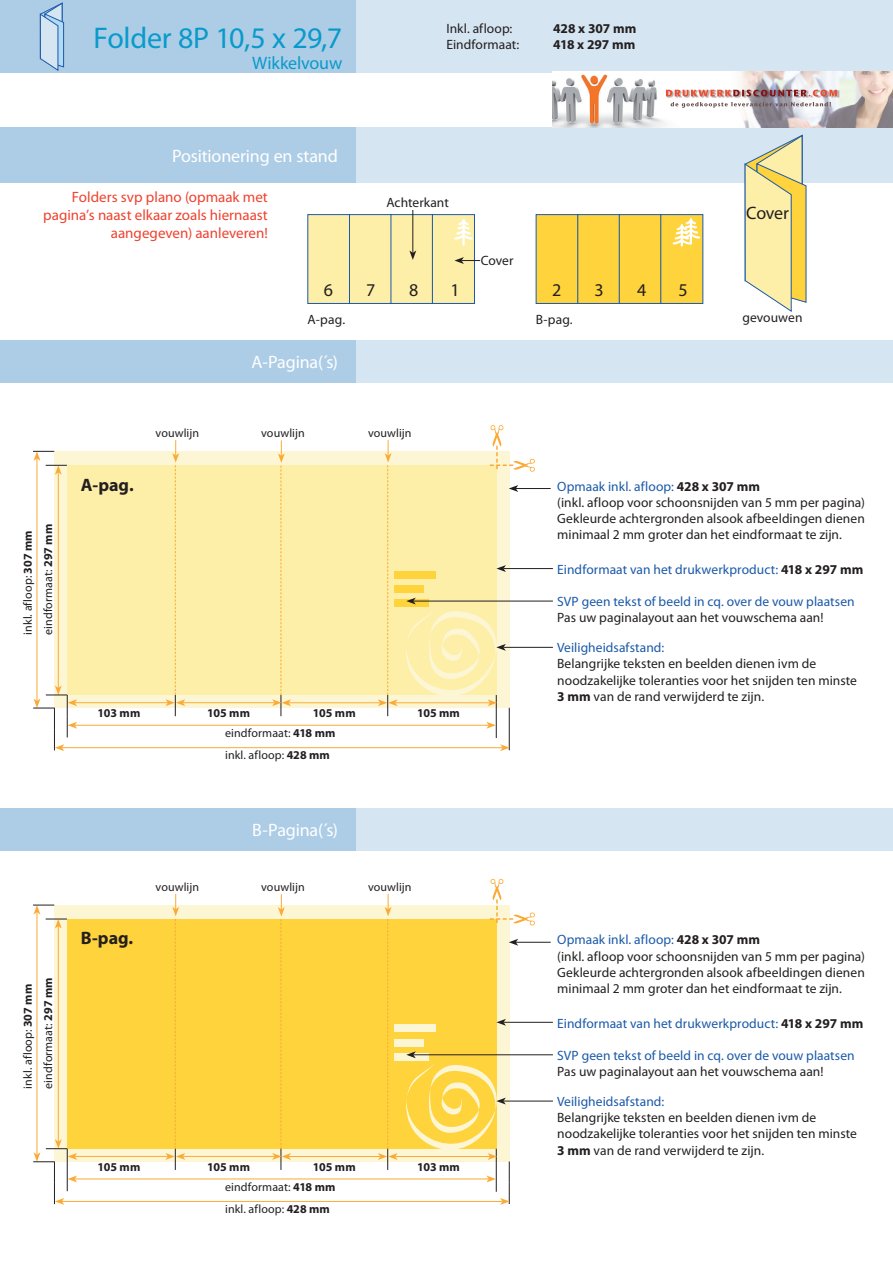
<style>
.page{position:relative;width:893px;height:1263px;background:#fff}
.page>*{position:absolute;margin:0;border:0;box-sizing:border-box;transform-origin:0 0}
.t1{font:30px "Myriad Pro";letter-spacing:-.01em;color:#099acb}
.t2{font:18px "Myriad Pro";letter-spacing:-.01em;color:#fff}
.t3{font:18px "Myriad Pro";letter-spacing:-.02em;color:#231f20}
.t4{font:700 18px "Myriad Pro";letter-spacing:-.005em;color:#231f20}
.t5{font:18px "Myriad Pro";letter-spacing:-.005em;color:#099acb}
.t6{font:15px/18px "Myriad Pro";color:#ef422f;text-align:right}
.t7{font:13.5px/16.2px "Myriad Pro";letter-spacing:.005em;color:#231f20}
.t8{font:13.5px "Myriad Pro";letter-spacing:.005em;color:#1b59a9}
.t9{font:700 13.5px/16.2px "Myriad Pro";letter-spacing:-.005em;color:#231f20}
.t10{font:12px "Myriad Pro";letter-spacing:.01em;color:#231f20}
.t11{font:700 12px "Myriad Pro";letter-spacing:.005em;color:#231f20}
.s1{font-weight:700}
.s2{color:#1b59a9}
.s3{font-weight:700;color:#231f20}
</style>
<div class="page">
<div style="left:0;top:0;width:893px;height:72px;background:#d5e5f1"></div>
<div style="left:0;top:0;width:355px;height:72px;background:#adcde6"></div>
<div style="left:0;top:128px;width:893px;height:55px;background:#d5e5f1"></div>
<div style="left:0;top:128px;width:355px;height:55px;background:#adcde6"></div>
<div style="left:0;top:340px;width:893px;height:43px;background:#d5e5f1"></div>
<div style="left:0;top:340px;width:355px;height:43px;background:#adcde6"></div>
<div style="left:0;top:808px;width:893px;height:42px;background:#d5e5f1"></div>
<div style="left:0;top:808px;width:355px;height:42px;background:#adcde6"></div>
<img style="left:553px;top:72px;width:340px;height:55px">
<div style="left:54px;top:451px;width:455px;height:257px;background:#fdf6d5"></div>
<div style="left:54px;top:905px;width:455px;height:257px;background:#fdf6d5"></div>
<div style="left:67px;top:465px;width:429px;height:230px;background:#fdefa8"></div>
<div style="left:67px;top:919px;width:429px;height:230px;background:#ffd33b"></div>
<hr style="left:37px;top:458px;width:1px;height:243px;background:#fbab35">
<hr style="left:37px;top:912px;width:1px;height:243px;background:#fbab35">
<hr style="left:58px;top:472px;width:1px;height:216px;background:#fbab35">
<hr style="left:58px;top:926px;width:1px;height:215px;background:#fbab35">
<svg style="left:33px;top:451px;width:34px;height:24px"></svg>
<svg style="left:33px;top:905px;width:34px;height:23px"></svg>
<hr style="left:75px;top:702px;width:93px;height:1px;background:#fbab35">
<hr style="left:75px;top:1156px;width:93px;height:1px;background:#fbab35">
<hr style="left:289px;top:702px;width:91px;height:1px;background:#fbab35">
<hr style="left:289px;top:1156px;width:91px;height:1px;background:#fbab35">
<hr style="left:183px;top:702px;width:92px;height:1px;background:#fbab35">
<hr style="left:183px;top:1156px;width:92px;height:1px;background:#fbab35">
<hr style="left:75px;top:725px;width:414px;height:1px;background:#fbab35">
<hr style="left:75px;top:1178px;width:414px;height:1px;background:#fbab35">
<hr style="left:62px;top:747px;width:441px;height:1px;background:#fbab35">
<svg style="left:33px;top:685px;width:44px;height:66px"></svg>
<hr style="left:62px;top:1201px;width:441px;height:1px;background:#fbab35">
<svg style="left:33px;top:1139px;width:44px;height:66px"></svg>
<hr style="left:516px;top:488px;width:35px;height:1px;background:#231f20">
<hr style="left:516px;top:942px;width:35px;height:1px;background:#231f20">
<hr style="left:504px;top:568px;width:49px;height:1px;background:#231f20">
<hr style="left:504px;top:1022px;width:49px;height:1px;background:#231f20">
<hr style="left:503px;top:647px;width:50px;height:1px;background:#231f20">
<hr style="left:503px;top:1101px;width:50px;height:1px;background:#231f20">
<hr style="left:413px;top:601px;width:140px;height:1px;background:#231f20">
<hr style="left:413px;top:1054px;width:140px;height:1px;background:#231f20">
<svg style="left:165px;top:440px;width:20px;height:276px"></svg>
<svg style="left:165px;top:894px;width:20px;height:276px"></svg>
<svg style="left:272px;top:440px;width:19px;height:276px"></svg>
<svg style="left:272px;top:894px;width:19px;height:276px"></svg>
<svg style="left:378px;top:425px;width:157px;height:326px"></svg>
<svg style="left:378px;top:879px;width:157px;height:326px"></svg>
<svg style="left:744px;top:135px;width:62px;height:177px"></svg>
<svg style="left:40px;top:3px;width:24px;height:68px"></svg>
<div style="left:308px;top:214px;width:42px;height:90px;background:#fdefa8;border:1px solid #1b59a9"></div>
<div style="left:349px;top:214px;width:43px;height:90px;background:#fdefa8;border:1px solid #1b59a9"></div>
<div style="left:391px;top:214px;width:42px;height:90px;background:#fdefa8;border:1px solid #1b59a9"></div>
<div style="left:432px;top:214px;width:43px;height:90px;background:#fdefa8;border:1px solid #1b59a9"></div>
<svg style="left:454px;top:219px;width:19px;height:27px"></svg>
<div style="left:536px;top:214px;width:42px;height:90px;background:#ffd33b;border:1px solid #1b59a9"></div>
<div style="left:578px;top:214px;width:42px;height:90px;background:#ffd33b;border:1px solid #1b59a9"></div>
<div style="left:619px;top:214px;width:42px;height:90px;background:#ffd33b;border:1px solid #1b59a9"></div>
<div style="left:661px;top:214px;width:42px;height:90px;background:#ffd33b;border:1px solid #1b59a9"></div>
<svg style="left:673px;top:218px;width:27px;height:29px"></svg>
<svg style="left:454px;top:257px;width:26px;height:7px"></svg>
<hr style="left:412px;top:210px;width:1px;height:43px;background:#231f20">
<svg style="left:409px;top:250px;width:7px;height:10px"></svg>
<h1 class="t1" style="left:93px;top:19px;width:250px">Folder 8P 10,5 x 29,7</h1>
<h2 class="t5" style="left:252px;top:52px;width:92px">Wikkelvouw</h2>
<p class="t7" style="left:446px;top:20px;width:74px">Inkl. afloop:<br>Eindformaat:</p>
<p class="t9" style="left:553px;top:20px;width:85px">428 x 307 mm<br>418 x 297 mm</p>
<h2 class="t2" style="left:172px;top:145px;width:167px">Positionering en stand</h2>
<p class="t6" style="left:43px;top:188px;width:226px">Folders svp plano (opmaak met pagina’s naast elkaar zoals hiernaast aangegeven) aanleveren!</p>
<p class="t7" style="left:386px;top:194px;width:64px">Achterkant</p>
<p class="t7" style="left:481px;top:253px;width:34px">Cover</p>
<h2 class="t3" style="left:324px;top:279px;width:11px">6</h2>
<h2 class="t3" style="left:366px;top:279px;width:11px">7</h2>
<h2 class="t3" style="left:409px;top:279px;width:11px">8</h2>
<h2 class="t3" style="left:450px;top:279px;width:11px">1</h2>
<h2 class="t3" style="left:552px;top:279px;width:11px">2</h2>
<h2 class="t3" style="left:595px;top:279px;width:11px">3</h2>
<h2 class="t3" style="left:637px;top:279px;width:11px">4</h2>
<h2 class="t3" style="left:678px;top:279px;width:11px">5</h2>
<p class="t7" style="left:308px;top:311px;width:39px">A-pag.</p>
<p class="t7" style="left:536px;top:311px;width:38px">B-pag.</p>
<h2 class="t2" style="left:251px;top:351px;width:88px">A-Pagina(´s)</h2>
<h2 class="t3" style="left:746px;top:202px;width:44px">Cover</h2>
<p class="t7" style="left:742px;top:309px;width:62px">gevouwen</p>
<p class="t10" style="left:20px;top:635px;width:106px;rotate:-90deg">inkl. afloop: <span class="s1">307 mm</span></p>
<p class="t10" style="left:41px;top:635px;width:113px;rotate:-90deg">eindformaat: <span class="s1">297 mm</span></p>
<h2 class="t4" style="left:81px;top:473px;width:54px">A-pag.</h2>
<p class="t10" style="left:156px;top:425px;width:45px">vouwlijn</p>
<p class="t10" style="left:261px;top:426px;width:45px">vouwlijn</p>
<p class="t10" style="left:368px;top:425px;width:45px">vouwlijn</p>
<p class="t11" style="left:97px;top:705px;width:44px">103 mm</p>
<p class="t11" style="left:207px;top:705px;width:44px">105 mm</p>
<p class="t11" style="left:313px;top:705px;width:44px">105 mm</p>
<p class="t10" style="left:225px;top:726px;width:112px">eindformaat: <span class="s1">418 mm</span></p>
<p class="t10" style="left:225px;top:748px;width:106px">inkl. afloop: <span class="s1">428 mm</span></p>
<p class="t11" style="left:417px;top:705px;width:44px">105 mm</p>
<p class="t7" style="left:557px;top:478px;width:309px"><span class="s2">Opmaak inkl. afloop:</span> <span class="s1">428 x 307 mm<br></span>(inkl. afloop voor schoonsnijden van 5 mm per pagina)<br>Gekleurde achtergronden alsook afbeeldingen dienen minimaal 2 mm groter dan het eindformaat te zijn.</p>
<p class="t8" style="left:557px;top:561px;width:307px">Eindformaat van het drukwerkproduct: <span class="s3">418 x 297 mm</span></p>
<p class="t8" style="left:557px;top:593px;width:299px">SVP geen tekst of beeld in cq. over de vouw plaatsen</p>
<p class="t7" style="left:557px;top:609px;width:268px">Pas uw paginalayout aan het vouwschema aan!</p>
<p class="t8" style="left:557px;top:639px;width:109px">Veiligheidsafstand:</p>
<p class="t7" style="left:557px;top:656px;width:301px">Belangrijke teksten en beelden dienen ivm de noodzakelijke toleranties voor het snijden ten minste<br><span class="s1">3 mm</span> van de rand verwijderd te zijn.</p>
<p class="t10" style="left:20px;top:1089px;width:106px;rotate:-90deg">inkl. afloop: <span class="s1">307 mm</span></p>
<p class="t10" style="left:41px;top:1089px;width:113px;rotate:-90deg">eindformaat: <span class="s1">297 mm</span></p>
<h2 class="t4" style="left:81px;top:926px;width:54px">B-pag.</h2>
<p class="t10" style="left:156px;top:879px;width:45px">vouwlijn</p>
<h2 class="t2" style="left:252px;top:819px;width:87px">B-Pagina(´s)</h2>
<p class="t10" style="left:261px;top:879px;width:45px">vouwlijn</p>
<p class="t10" style="left:368px;top:879px;width:45px">vouwlijn</p>
<p class="t11" style="left:97px;top:1159px;width:44px">105 mm</p>
<p class="t11" style="left:207px;top:1159px;width:44px">105 mm</p>
<p class="t11" style="left:313px;top:1159px;width:44px">105 mm</p>
<p class="t10" style="left:225px;top:1180px;width:112px">eindformaat: <span class="s1">418 mm</span></p>
<p class="t10" style="left:225px;top:1202px;width:106px">inkl. afloop: <span class="s1">428 mm</span></p>
<p class="t11" style="left:417px;top:1159px;width:44px">103 mm</p>
<p class="t7" style="left:557px;top:931px;width:309px"><span class="s2">Opmaak inkl. afloop:</span> <span class="s1">428 x 307 mm<br></span>(inkl. afloop voor schoonsnijden van 5 mm per pagina)<br>Gekleurde achtergronden alsook afbeeldingen dienen minimaal 2 mm groter dan het eindformaat te zijn.</p>
<p class="t8" style="left:557px;top:1015px;width:307px">Eindformaat van het drukwerkproduct: <span class="s3">418 x 297 mm</span></p>
<p class="t8" style="left:557px;top:1047px;width:299px">SVP geen tekst of beeld in cq. over de vouw plaatsen</p>
<p class="t7" style="left:557px;top:1063px;width:268px">Pas uw paginalayout aan het vouwschema aan!</p>
<p class="t8" style="left:557px;top:1093px;width:109px">Veiligheidsafstand:</p>
<p class="t7" style="left:557px;top:1109px;width:301px">Belangrijke teksten en beelden dienen ivm de noodzakelijke toleranties voor het snijden ten minste<br><span class="s1">3 mm</span> van de rand verwijderd te zijn.</p>
</div>
